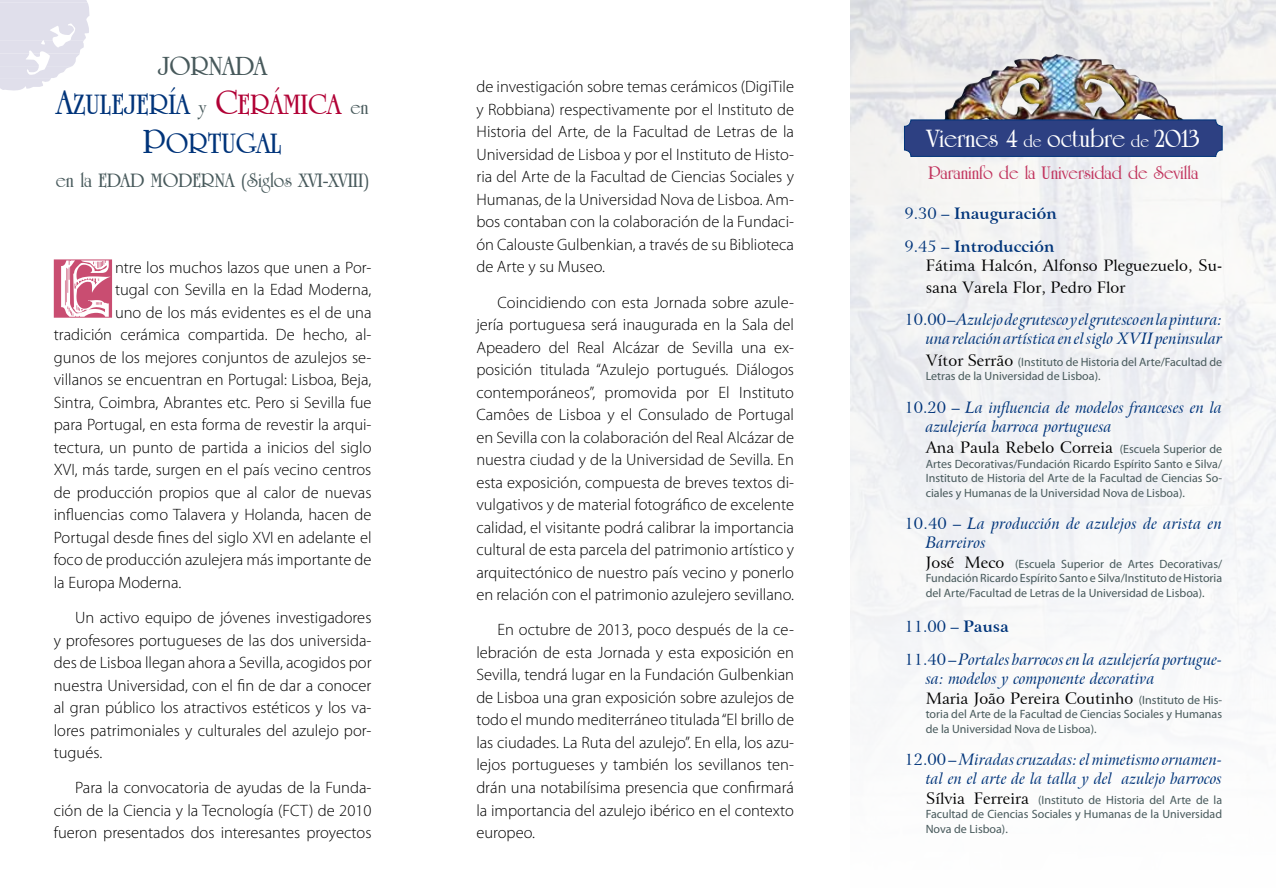
<style>
.page{position:relative;width:1276px;height:893px;background:#fff}
.page>*{position:absolute;margin:0;border:0;box-sizing:border-box;transform-origin:0 0}
.t1{font:72.9px "Caps MKS";color:#c94d71}
.t2{font:700 30.15px/39px "University Roman BT";color:#00347a;text-align:center}
.t3{font:700 28.2px "University Roman BT";color:#47595b}
.t4{font:700 27px "University Roman BT";color:#fff}
.t5{font:700 20.85px "University Roman BT";color:#47595b}
.t6{font:700 19.5px "University Roman BT";color:#c1335d}
.t7{font:300 16.5px/22.5px "Myriad Pro";color:#000;text-align:justify}
.t8{font:italic 15.75px/18.9px "Arrus BT";color:#00347a}
.t9{font:15.75px/21.6px "Arrus BT";color:#000}
.t10{font:700 15.75px/32.7px "Arrus BT";color:#00347a}
.t11{font:12px/14.4px "Myriad Pro";color:#47595b;text-align:justify}
.s1{font-size:36px}
.s2{font-size:20.85px;color:#47595b}
.s3{font-size:36px;color:#b10035}
.s4{color:#b10035}
.s5{font-size:18px}
.s6{font-weight:400}
.s7{font-style:normal}
.s8{font-family:"Arrus BT";font-size:15.75px;color:#000}
.s9{font-family:"Myriad Pro";font-size:12px;color:#47595b}
.s10{font-weight:700;font-style:normal}
.s11{font-style:normal;color:#000}
.s12{font-family:"Myriad Pro";font-style:normal;font-size:12px;color:#47595b}
</style>
<div class="page">
<img style="left:850px;top:0;width:426px;height:706px">
<img style="left:933px;top:54px;width:259px;height:66px">
<div style="left:904px;top:120px;width:318px;height:36px;background:#2d4082;border-radius:6px"></div>
<div style="left:904px;top:120px;width:318px;height:37px;border:1px solid #00347a;border-radius:6px"></div>
<svg style="left:0;top:0;width:90px;height:91px"></svg>
<h3 class="t3" style="left:158px;top:50px;width:110px">JORNADA</h3>
<h2 class="t2" style="left:57px;top:86px;width:313px"><span class="s1">A</span>ZULEJERÍA <span class="s2">y</span> <span class="s3">C</span><span class="s4">ERÁMICA</span> <span class="s2">en<br></span><span class="s1">P</span>ORTUGAL</h2>
<p class="t5" style="left:56px;top:167px;width:315px">en la EDAD MODERNA (Siglos XVI-XVIII)</p>
<h1 class="t1" style="left:54px;top:250px;width:60px">E</h1>
<p class="t7" style="left:115px;top:256px;width:258px">ntre los muchos lazos que unen a Por-</p>
<p class="t7" style="left:115px;top:279px;width:258px">tugal con Sevilla en la Edad Moderna,</p>
<p class="t7" style="left:115px;top:301px;width:258px">uno de los más evidentes es el de una</p>
<p class="t7" style="left:54px;top:324px;width:319px">tradición cerámica compartida. De hecho, al-</p>
<p class="t7" style="left:54px;top:346px;width:319px">gunos de los mejores conjuntos de azulejos se-</p>
<p class="t7" style="left:54px;top:369px;width:319px">villanos se encuentran en Portugal: Lisboa, Beja,</p>
<p class="t7" style="left:54px;top:391px;width:319px">Sintra, Coimbra, Abrantes etc. Pero si Sevilla fue</p>
<p class="t7" style="left:54px;top:414px;width:319px">para Portugal, en esta forma de revestir la arqui-</p>
<p class="t7" style="left:54px;top:436px;width:319px">tectura, un punto de partida a inicios del siglo</p>
<p class="t7" style="left:54px;top:459px;width:319px">XVI, más tarde, surgen en el país vecino centros</p>
<p class="t7" style="left:54px;top:481px;width:319px">de producción propios que al calor de nuevas</p>
<p class="t7" style="left:54px;top:504px;width:319px">influencias como Talavera y Holanda, hacen de</p>
<p class="t7" style="left:54px;top:526px;width:319px">Portugal desde fines del siglo XVI en adelante el</p>
<p class="t7" style="left:54px;top:549px;width:319px">foco de producción azulejera más importante de</p>
<p class="t7" style="left:54px;top:571px;width:129px">la Europa Moderna.</p>
<p class="t7" style="left:54px;top:607px;width:319px;text-indent:21px">Un activo equipo de jóvenes investigadores y profesores portugueses de las dos universida&shy;des de Lisboa llegan ahora a Sevilla, acogidos por nuestra Universidad, con el fin de dar a conocer al gran público los atractivos estéticos y los va&shy;lores patrimoniales y culturales del azulejo por&shy;tugués.</p>
<p class="t7" style="left:54px;top:777px;width:319px;text-indent:21px">Para la convocatoria de ayudas de la Funda&shy;ción de la Ciencia y la Tecnología (FCT) de 2010 fueron presentados dos interesantes proyectos</p>
<p class="t7" style="left:476px;top:76px;width:319px">de investigación sobre temas cerámicos (DigiTile y Robbiana) respectivamente por el Instituto de Historia del Arte, de la Facultad de Letras de la Universidad de Lisboa y por el Instituto de Histo&shy;ria del Arte de la Facultad de Ciencias Sociales y Humanas, de la Universidad Nova de Lisboa. Am&shy;bos contaban con la colaboración de la Fundaci&shy;ón Calouste Gulbenkian, a través de su Biblioteca de Arte y su Museo.</p>
<p class="t7" style="left:476px;top:291px;width:319px;text-indent:21px">Coincidiendo con esta Jornada sobre azule&shy;jería portuguesa será inaugurada en la Sala del Apeadero del Real Alcázar de Sevilla una ex&shy;posición titulada “Azulejo portugués. Diálogos contemporáneos”, promovida por El Instituto Camôes de Lisboa y el Consulado de Portugal en Sevilla con la colaboración del Real Alcázar de nuestra ciudad y de la Universidad de Sevilla. En esta exposición, compuesta de breves textos di&shy;vulgativos y de material fotográfico de excelente calidad, el visitante podrá calibrar la importancia cultural de esta parcela del patrimonio artístico y arquitectónico de nuestro país vecino y ponerlo en relación con el patrimonio azulejero sevillano.</p>
<p class="t7" style="left:476px;top:619px;width:319px;text-indent:21px">En octubre de 2013, poco después de la ce&shy;lebración de esta Jornada y esta exposición en Sevilla, tendrá lugar en la Fundación Gulbenkian de Lisboa una gran exposición sobre azulejos de todo el mundo mediterráneo titulada “El brillo de las ciudades. La Ruta del azulejo”. En ella, los azu&shy;lejos portugueses y también los sevillanos ten&shy;drán una notabilísima presencia que confirmará la importancia del azulejo ibérico en el contexto europeo.</p>
<h3 class="t4" style="left:927px;top:122px;width:274px">Viernes 4 <span class="s5">de</span> octubre <span class="s5">de</span> 2013</h3>
<p class="t6" style="left:928px;top:161px;width:271px">Paraninfo de la Universidad de Sevilla</p>
<p class="t10" style="left:904px;top:198px;width:154px"><span class="s6">9.30 –</span> Inauguración<br><span class="s6">9.45 –</span> Introducción</p>
<p class="t9" style="left:925px;top:255px;width:298px">Fátima Halcón, Alfonso Pleguezuelo, Su&shy;sana Varela Flor, Pedro Flor</p>
<p class="t8" style="left:904px;top:311px;width:319px;text-align:right"><span class="s7">10.00 –</span> Azulejo de grutesco y el grutesco en la pintura: una relación artística en el siglo XVII peninsular</p>
<p class="t11" style="left:925px;top:354px;width:298px"><span class="s8">Vítor Serrão</span> (Instituto de Historia del Arte/Facultad de<br>Letras de la Universidad de Lisboa).</p>
<p class="t8" style="left:925px;top:398px;width:298px;text-indent:-21px"><span class="s7">10.20 –</span> La influencia de modelos franceses en la azulejería barroca portuguesa</p>
<p class="t9" style="left:925px;top:437px;width:298px">Ana Paula Rebelo Correia <span class="s9">(Escuela Superior de</span></p>
<p class="t11" style="left:925px;top:456px;width:298px">Artes Decorativas/Fundación Ricardo Espírito Santo e Silva/ Instituto de Historia del Arte de la Facultad de Ciencias So&shy;ciales y Humanas de la Universidad Nova de Lisboa).</p>
<p class="t8" style="left:925px;top:515px;width:298px;text-indent:-21px"><span class="s7">10.40 –</span> La producción de azulejos de arista en<br>Barreiros</p>
<p class="t11" style="left:925px;top:557px;width:298px"><span class="s8">José Meco</span> (Escuela Superior de Artes Decorativas/ Fundación Ricardo Espírito Santo e Silva/Instituto de Historia del Arte/Facultad de Letras de la Universidad de Lisboa).</p>
<p class="t8" style="left:904px;top:611px;width:319px;line-height:32.7px"><span class="s7">11.00 –</span> <span class="s10">Pausa<br></span><span class="s7">11.40 –</span> Portales barrocos en la azulejería portugue-</p>
<p class="t8" style="left:925px;top:669px;width:298px;line-height:19.8px">sa: modelos y componente decorativa<br><span class="s11">Maria João Pereira Coutinho</span> <span class="s12">(Instituto de His-</span></p>
<p class="t11" style="left:925px;top:707px;width:298px">toria del Arte de la Facultad de Ciencias Sociales y Humanas de la Universidad Nova de Lisboa).</p>
<p class="t8" style="left:904px;top:750px;width:319px;text-align:right"><span class="s7">12.00 –</span> Miradas cruzadas: el mimetismo ornamen&shy;tal en el arte de la talla y del azulejo barrocos</p>
<p class="t11" style="left:925px;top:792px;width:298px"><span class="s8">Sílvia Ferreira</span> (Instituto de Historia del Arte de la Facultad de Ciencias Sociales y Humanas de la Universidad Nova de Lisboa).</p>
</div>
